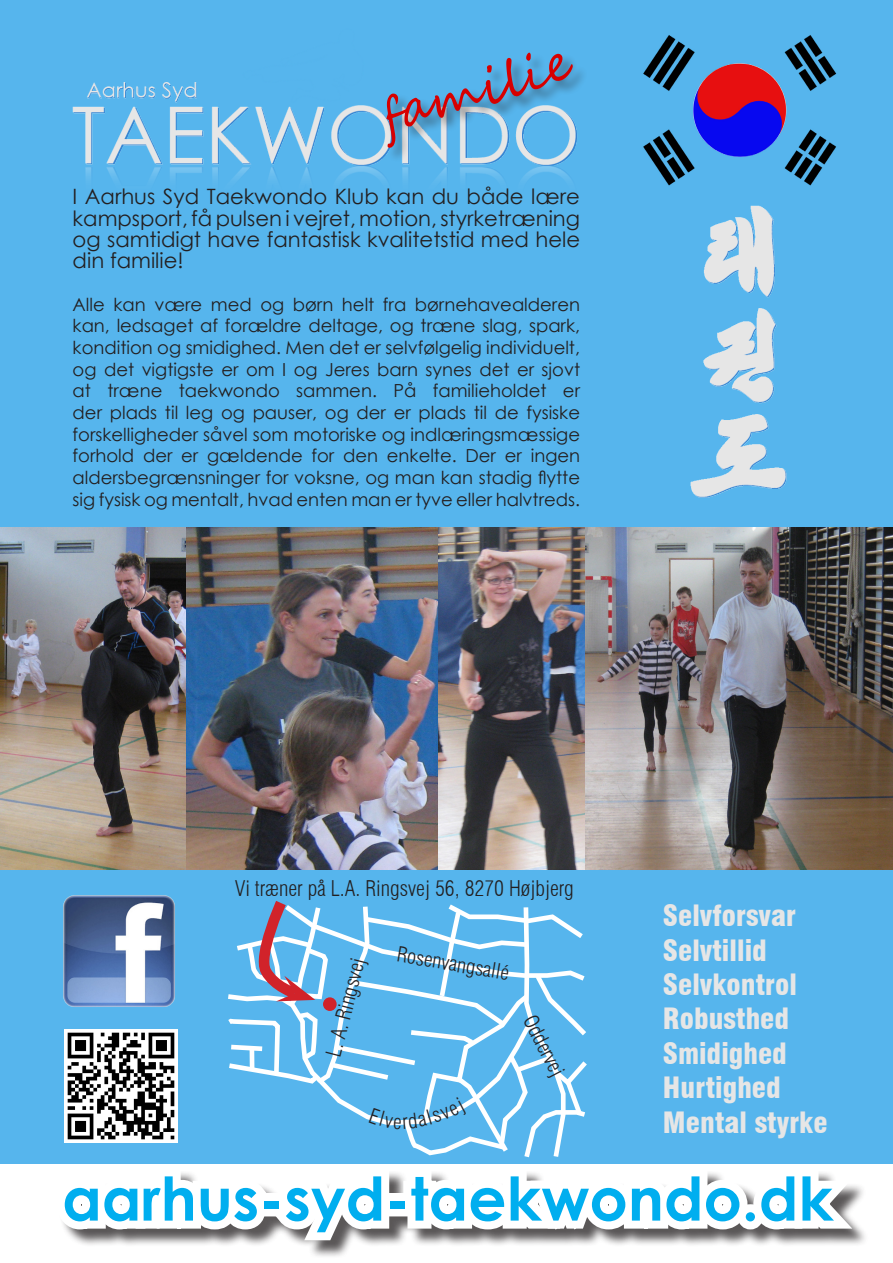
<style>
.page{position:relative;width:893px;height:1263px;background:#fff}
.page>*{position:absolute;margin:0;border:0;box-sizing:border-box;transform-origin:0 0}
.t1{font:700 60px "Century Gothic";color:#00aeef}
.t2{font:51px "Segoe Script";color:#d70000}
.t3{font:900 condensed 28.65px "Swiss 721 BT";color:#e6e6e6}
.t4{font:21.15px/21.1px "Century Gothic";color:#231f20;text-align:justify}
.t5{font:300 condensed 21.15px "Swiss 721 BT";color:#231f20}
.t6{font:300 condensed 20.55px "Swiss 721 BT";color:#231f20}
.t7{font:18px/21.8px "Century Gothic";color:#231f20;text-align:justify}
</style>
<div class="page">
<div style="left:0;top:0;width:893px;height:1163px;background:#56b5ed"></div>
<img style="left:690px;top:205px;width:97px;height:293px">
<img style="left:186px;top:527px;width:253px;height:343px">
<img style="left:1px;top:527px;width:185px;height:343px">
<img style="left:439px;top:527px;width:173px;height:343px">
<img style="left:585px;top:527px;width:308px;height:342px">
<img style="left:72px;top:82px;width:498px;height:98px">
<img style="left:643px;top:35px;width:194px;height:151px">
<div style="left:386px;top:53px;width:202px;height:110px;background:#231f20;opacity:.5"></div>
<svg style="left:44px;top:895px;width:827px;height:361px"></svg>
<p class="t2" style="left:368px;top:79px;width:199px;rotate:-17deg">familie</p>
<p class="t4" style="left:73px;top:186px;width:509px">I Aarhus Syd Taekwondo Klub kan du både lære kampsport, få pulsen i vejret, motion, styrketræning og samtidigt have fantastisk kvalitetstid med hele din familie!</p>
<p class="t7" style="left:73px;top:293px;width:509px">Alle kan være med og børn helt fra børnehavealderen kan, ledsaget af forældre deltage, og træne slag, spark, kondition og smidighed. Men det er selvfølgelig individuelt, og det vigtigste er om I og Jeres barn synes det er sjovt at træne taekwondo sammen. På familieholdet er der plads til leg og pauser, og der er plads til de fysiske forskelligheder såvel som motoriske og indlæringsmæssige forhold der er gældende for den enkelte. Der er ingen aldersbegrænsninger for voksne, og man kan stadig flytte sig fysisk og mentalt, hvad enten man er tyve eller halvtreds.</p>
<p class="t5" style="left:235px;top:875px;width:340px">Vi træner på L.A. Ringsvej 56, 8270 Højbjerg</p>
<p class="t6" style="left:321px;top:1053px;width:103px;rotate:-76deg">L. A. Ringsvej</p>
<p class="t6" style="left:399px;top:942px;width:115px;rotate:9deg">Rosenvangsallé</p>
<p class="t6" style="left:540px;top:1011px;width:67px;rotate:63deg">Oddervej</p>
<p class="t3" style="left:663px;top:898px;width:135px">Selvforsvar</p>
<p class="t3" style="left:663px;top:933px;width:105px">Selvtillid</p>
<p class="t3" style="left:663px;top:967px;width:135px">Selvkontrol</p>
<p class="t3" style="left:663px;top:1002px;width:128px">Robusthed</p>
<p class="t3" style="left:663px;top:1036px;width:126px">Smidighed</p>
<p class="t3" style="left:663px;top:1071px;width:119px">Hurtighed</p>
<p class="t3" style="left:663px;top:1105px;width:166px">Mental styrke</p>
<p class="t1" style="left:62px;top:1153px;width:772px">aarhus-syd-taekwondo.dk</p>
</div>
